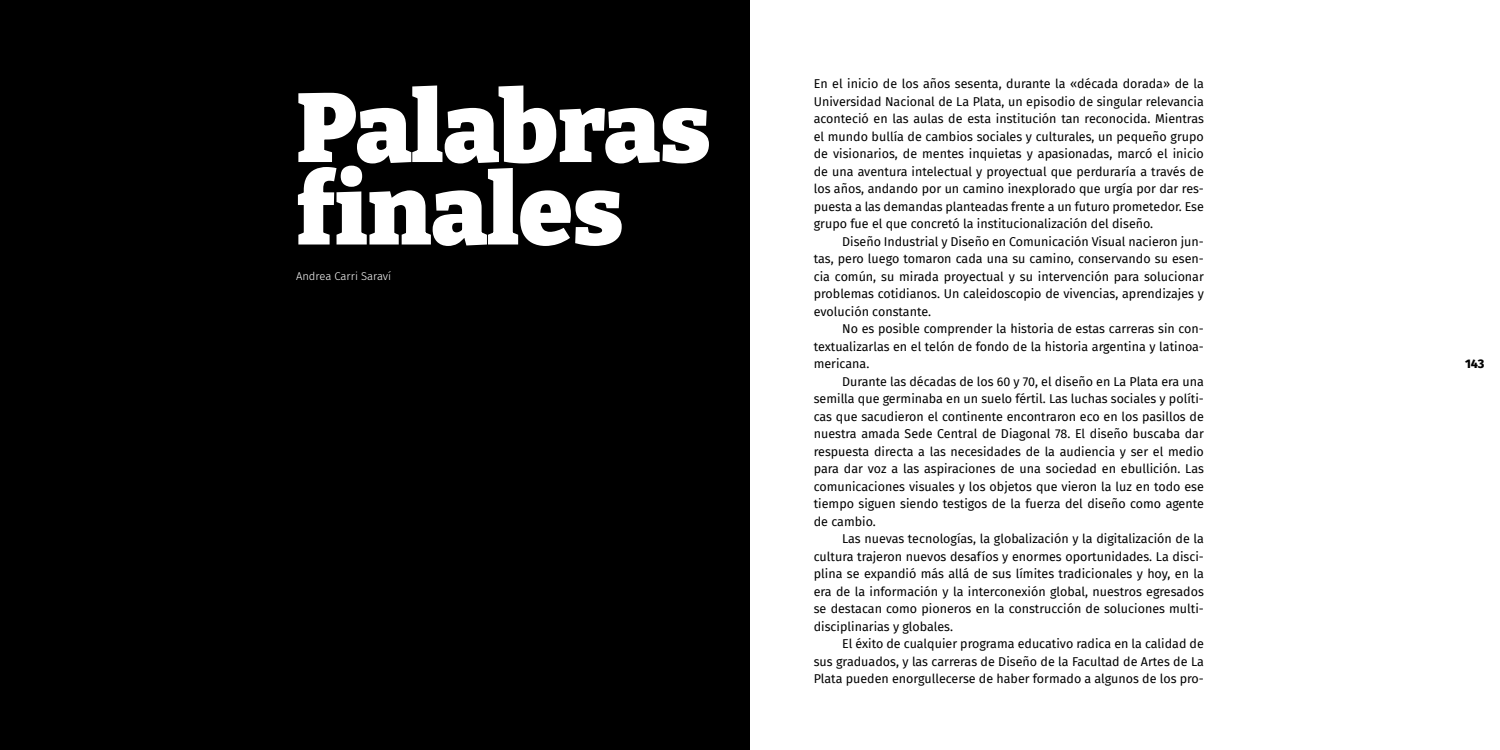
<style>
.page{position:relative;width:1500px;height:750px;background:#fff}
.page>*{position:absolute;margin:0;border:0;box-sizing:border-box;transform-origin:0 0}
.t1{font:900 97.5px/82.5px "Bitter";color:#fff}
.t2{font:12.5px/17.5px "Fira Sans";color:#000;text-align:justify}
.t3{font:800 12.5px "Fira Sans";color:#000}
.t4{font:300 11.25px "Fira Sans";color:#fff}
</style>
<div class="page">
<div style="left:0;top:0;width:750px;height:750px;background:#000"></div>
<h1 class="t1" style="left:296px;top:84px;width:416px">Palabras finales</h1>
<p class="t4" style="left:296px;top:268px;width:97px">Andrea Carri Saraví</p>
<p class="t2" style="left:814px;top:75px;width:392px">En el inicio de los años sesenta, durante la «década dorada» de la Universidad Nacional de La Plata, un episodio de singular relevancia aconteció en las aulas de esta institución tan reconocida. Mientras el mundo bullía de cambios sociales y culturales, un pequeño grupo de visionarios, de mentes inquietas y apasionadas, marcó el inicio de una aventura intelectual y proyectual que perduraría a través de los años, andando por un camino inexplorado que urgía por dar res&shy;puesta a las demandas planteadas frente a un futuro prometedor. Ese grupo fue el que concretó la institucionalización del diseño.</p>
<p class="t2" style="left:814px;top:232px;width:392px;text-indent:28px">Diseño Industrial y Diseño en Comunicación Visual nacieron jun&shy;tas, pero luego tomaron cada una su camino, conservando su esen&shy;cia común, su mirada proyectual y su intervención para solucionar problemas cotidianos. Un caleidoscopio de vivencias, aprendizajes y evolución constante.</p>
<p class="t2" style="left:814px;top:320px;width:392px;text-indent:28px">No es posible comprender la historia de estas carreras sin con&shy;textualizarlas en el telón de fondo de la historia argentina y latinoa&shy;mericana.</p>
<p class="t2" style="left:814px;top:372px;width:392px;text-indent:28px">Durante las décadas de los 60 y 70, el diseño en La Plata era una semilla que germinaba en un suelo fértil. Las luchas sociales y políti&shy;cas que sacudieron el continente encontraron eco en los pasillos de nuestra amada Sede Central de Diagonal 78. El diseño buscaba dar respuesta directa a las necesidades de la audiencia y ser el medio para dar voz a las aspiraciones de una sociedad en ebullición. Las comunicaciones visuales y los objetos que vieron la luz en todo ese tiempo siguen siendo testigos de la fuerza del diseño como agente de cambio.</p>
<p class="t2" style="left:814px;top:530px;width:392px;text-indent:28px">Las nuevas tecnologías, la globalización y la digitalización de la cultura trajeron nuevos desafíos y enormes oportunidades. La disci&shy;plina se expandió más allá de sus límites tradicionales y hoy, en la era de la información y la interconexión global, nuestros egresados se destacan como pioneros en la construcción de soluciones multi&shy;disciplinarias y globales.</p>
<p class="t2" style="left:814px;top:635px;width:392px;text-indent:28px">El éxito de cualquier programa educativo radica en la calidad de sus graduados, y las carreras de Diseño de la Facultad de Artes de La Plata pueden enorgullecerse de haber formado a algunos de los pro-</p>
<p class="t3" style="left:1465px;top:353px;width:21px">143</p>
</div>
